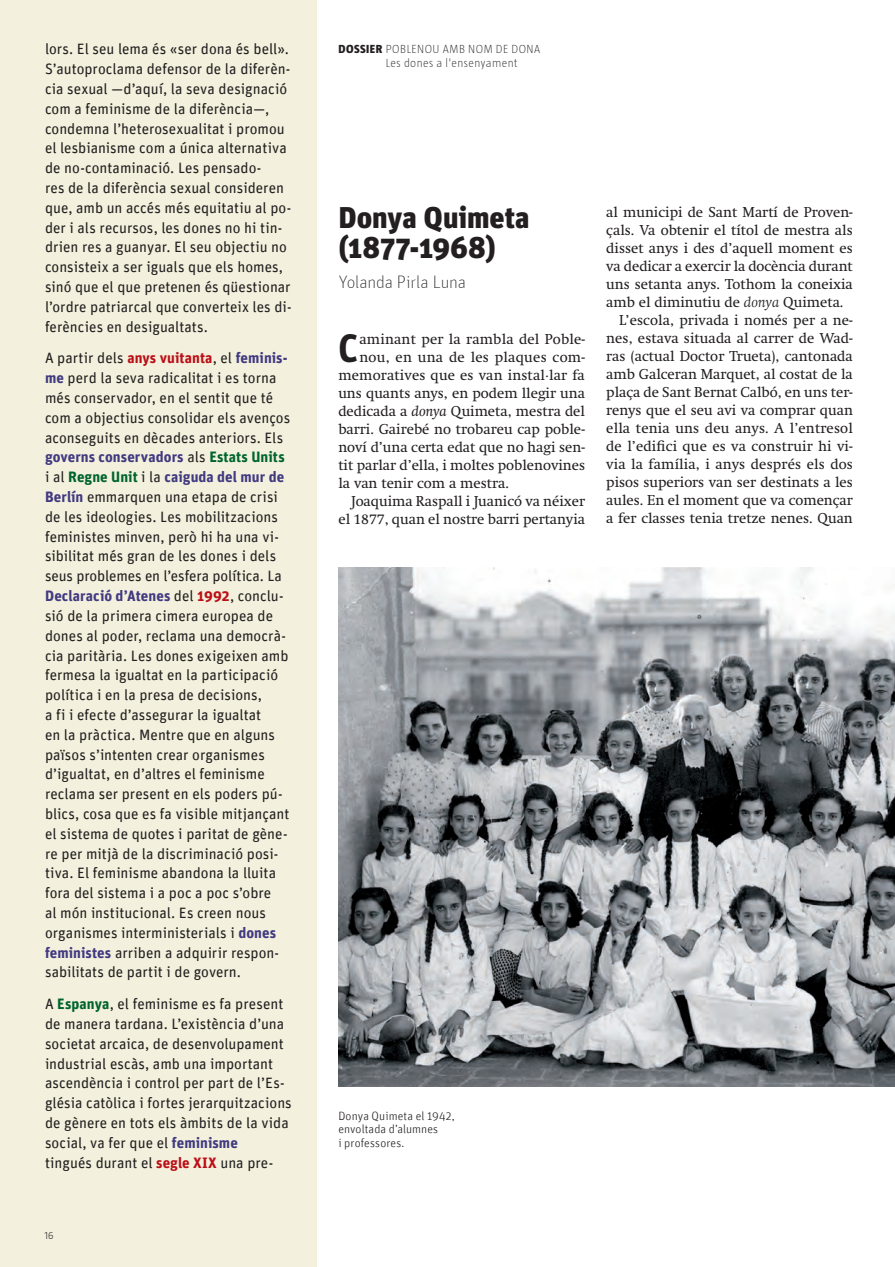
<style>
.page{position:relative;width:895px;height:1267px;background:#fff}
.page>*{position:absolute;margin:0;border:0;box-sizing:border-box;transform-origin:0 0}
.t1{font:700 40.95px "Taz";color:#231f20}
.t2{font:900 30px/30px "Unit";color:#231f20}
.t3{font:100 18px "Unit";letter-spacing:-.01em;color:#231f20}
.t4{font:15px/19.8px "Unit";color:#231f20}
.t5{font:14.25px "Swift";color:#231f20}
.t6{font:14.25px "Swift";letter-spacing:.02em;color:#231f20}
.t7{font:300 12px/13.8px "Unit";letter-spacing:.005em;color:#231f20}
.t8{font:200 12px/14.2px "Taz";letter-spacing:.04em;color:#231f20}
.t9{font:300 10.5px "Taz";color:#231f20}
.s1{font-weight:700;color:#bb1018}
.s2{font-weight:700;color:#423a81}
.s3{font-weight:700;color:#00642e}
.s4{font-weight:800}
.s5{font-style:italic}
.s6{font-weight:300;font-style:italic}
</style>
<div class="page">
<div style="left:0;top:0;width:317px;height:1266px;background:#f3f1dd"></div>
<img style="left:338px;top:567px;width:557px;height:519px">
<p class="t4" style="left:45px;top:40px;width:248px">lors. El seu lema és «ser dona és bell».<br>S’autoproclama defensor de la diferèn&shy;cia sexual —d’aquí, la seva designació com a feminisme de la diferència—, condemna l’heterosexualitat i promou el lesbianisme com a única alternativa de no-contaminació. Les pensado-<br>res de la diferència sexual consideren que, amb un accés més equitatiu al po&shy;der i als recursos, les dones no hi tin&shy;drien res a guanyar. El seu objectiu no consisteix a ser iguals que els homes, sinó que el que pretenen és qüestionar l’ordre patriarcal que converteix les di&shy;ferències en desigualtats.</p>
<p class="t4" style="left:45px;top:349px;width:247px">A partir dels <span class="s1">anys vuitanta</span>, el <span class="s2">feminis&shy;me</span> perd la seva radicalitat i es torna més conservador, en el sentit que té com a objectius consolidar els avenços aconseguits en dècades anteriors. Els <span class="s2">governs conservadors</span> als <span class="s3">Estats Units </span>i al <span class="s3">Regne Unit</span> i la <span class="s2">caiguda del mur de Berlín</span> emmarquen una etapa de crisi de les ideologies. Les mobilitzacions feministes minven, però hi ha una vi&shy;sibilitat més gran de les dones i dels seus problemes en l’esfera política. La <span class="s2">Declaració d’Atenes</span> del <span class="s1">1992</span>, conclu&shy;sió de la primera cimera europea de dones al poder, reclama una democrà&shy;cia paritària. Les dones exigeixen amb fermesa la igualtat en la participació política i en la presa de decisions,<br>a fi i efecte d’assegurar la igualtat<br>en la pràctica. Mentre que en alguns països s’intenten crear organismes d’igualtat, en d’altres el feminisme reclama ser present en els poders pú&shy;blics, cosa que es fa visible mitjançant el sistema de quotes i paritat de gène&shy;re per mitjà de la discriminació posi&shy;tiva. El feminisme abandona la lluita fora del sistema i a poc a poc s’obre<br>al món institucional. Es creen nous organismes interministerials i <span class="s2">dones feministes</span> arriben a adquirir respon&shy;sabilitats de partit i de govern.</p>
<p class="t4" style="left:45px;top:995px;width:248px">A <span class="s3">Espanya</span>, el feminisme es fa present de manera tardana. L’existència d’una societat arcaica, de desenvolupament industrial escàs, amb una important ascendència i control per part de l’Es&shy;glésia catòlica i fortes jerarquitzacions de gènere en tots els àmbits de la vida social, va fer que el <span class="s2">feminisme<br></span>tingués durant el <span class="s1">segle XIX</span> una pre-</p>
<p class="t9" style="left:44px;top:1229px;width:11px">16</p>
<p class="t8" style="left:386px;top:42px;width:156px;text-indent:-47px"><span class="s4">DOSSIER</span> POBLENOU AMB NOM DE DONA<br>Les dones a l'ensenyament</p>
<h2 class="t2" style="left:338px;top:201px;width:193px">Donya Quimeta (1877-1968)</h2>
<p class="t3" style="left:338px;top:273px;width:129px">Yolanda Pirla Luna</p>
<h1 class="t1" style="left:338px;top:325px;width:21px">C</h1>
<p class="t5" style="left:359px;top:331px;width:227px">aminant per la rambla del Poble-</p>
<p class="t6" style="left:359px;top:349px;width:227px">nou, en una de les plaques com-</p>
<p class="t5" style="left:338px;top:367px;width:248px">memoratives que es van instal·lar fa</p>
<p class="t5" style="left:338px;top:385px;width:248px">uns quants anys, en podem llegir una</p>
<p class="t5" style="left:338px;top:403px;width:248px">dedicada a <span class="s5">donya</span> Quimeta, mestra del</p>
<p class="t5" style="left:338px;top:421px;width:248px">barri. Gairebé no trobareu cap poble-</p>
<p class="t5" style="left:338px;top:439px;width:248px">noví d’una certa edat que no hagi sen-</p>
<p class="t5" style="left:338px;top:457px;width:248px">tit parlar d’ella, i moltes poblenovines</p>
<p class="t5" style="left:338px;top:475px;width:172px">la van tenir com a mestra.</p>
<p class="t5" style="left:351px;top:493px;width:235px">Joaquima Raspall i Juanicó va néixer</p>
<p class="t5" style="left:338px;top:511px;width:248px">el 1877, quan el nostre barri pertanyia</p>
<p class="t5" style="left:606px;top:203px;width:248px">al municipi de Sant Martí de Proven-</p>
<p class="t5" style="left:606px;top:221px;width:248px">çals. Va obtenir el títol de mestra als</p>
<p class="t5" style="left:606px;top:239px;width:248px">disset anys i des d’aquell moment es</p>
<p class="t5" style="left:606px;top:257px;width:248px">va dedicar a exercir la docència durant</p>
<p class="t5" style="left:606px;top:275px;width:248px">uns setanta anys. Tothom la coneixia</p>
<p class="t5" style="left:606px;top:293px;width:239px">amb el diminutiu de <span class="s6">donya</span> Quimeta.</p>
<p class="t5" style="left:619px;top:311px;width:235px">L’escola, privada i només per a ne-</p>
<p class="t5" style="left:606px;top:329px;width:248px">nes, estava situada al carrer de Wad-</p>
<p class="t5" style="left:606px;top:347px;width:248px">ras (actual Doctor Trueta), cantonada</p>
<p class="t5" style="left:606px;top:365px;width:248px">amb Galceran Marquet, al costat de la</p>
<p class="t5" style="left:606px;top:383px;width:248px">plaça de Sant Bernat Calbó, en uns ter-</p>
<p class="t5" style="left:606px;top:401px;width:248px">renys que el seu avi va comprar quan</p>
<p class="t5" style="left:606px;top:419px;width:248px">ella tenia uns deu anys. A l’entresol</p>
<p class="t5" style="left:606px;top:437px;width:248px">de l’edifici que es va construir hi vi-</p>
<p class="t5" style="left:606px;top:455px;width:248px">via la família, i anys després els dos</p>
<p class="t5" style="left:606px;top:473px;width:248px">pisos superiors van ser destinats a les</p>
<p class="t5" style="left:606px;top:491px;width:248px">aules. En el moment que va començar</p>
<p class="t5" style="left:606px;top:509px;width:248px">a fer classes tenia tretze nenes. Quan</p>
<p class="t7" style="left:338px;top:1109px;width:118px">Donya Quimeta el 1942, envoltada d’alumnes<br>i professores.</p>
</div>
